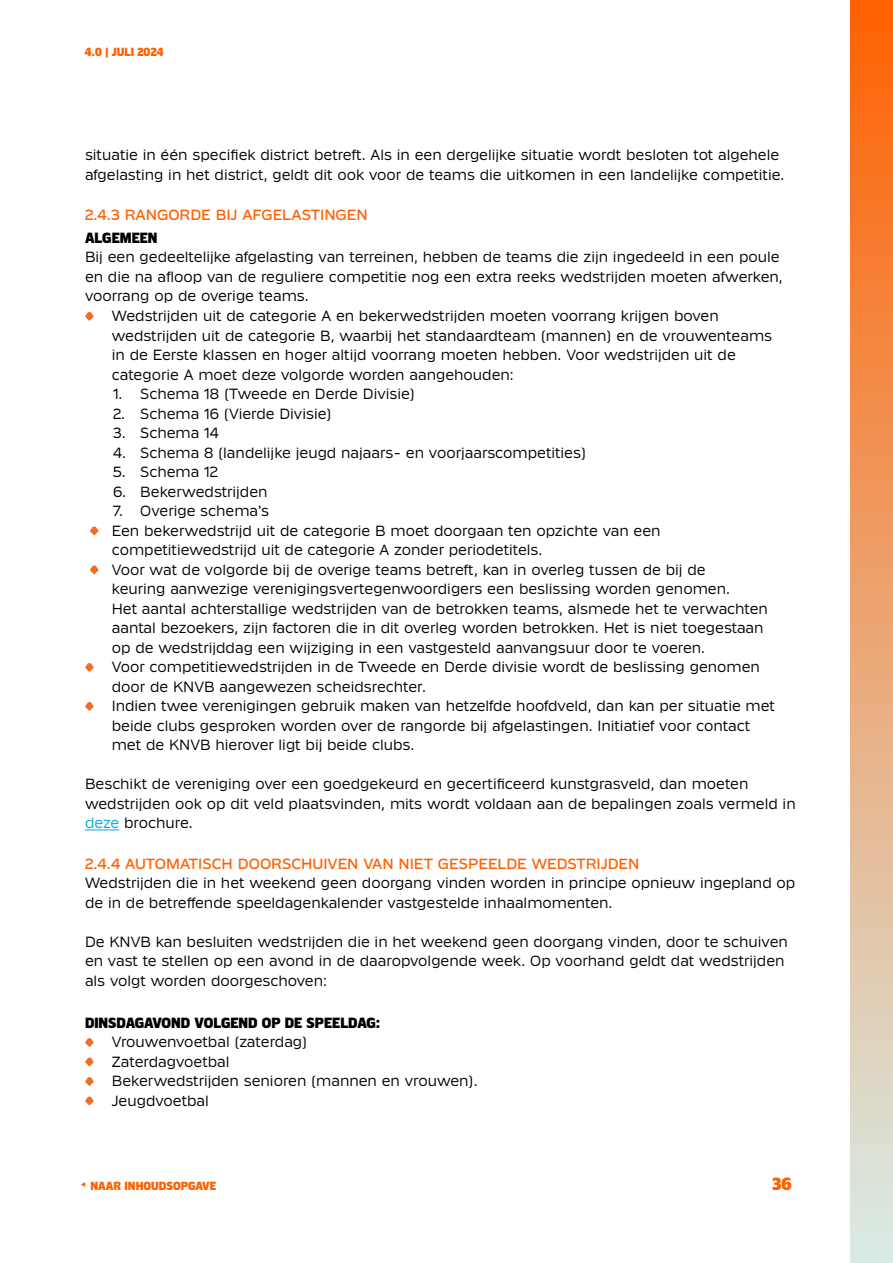
<style>
.page{position:relative;width:893px;height:1263px;background:#fff}
.page>*{position:absolute;margin:0;border:0;box-sizing:border-box;transform-origin:0 0}
.t1{font:700 18px "Klub KNVB072024";color:#ff6000}
.t2{font:15px/19.5px "Klub KNVB092024";color:#000}
.t3{font:500 15px "Klub KNVB092024";color:#ff6000}
.t4{font:700 15px "Klub KNVB072024";color:#000}
.t5{font:700 12px "Klub KNVB072024";color:#ff6000}
.s1{color:#00aadb}
</style>
<div class="page">
<svg style="left:81px;top:1182px;width:4px;height:5px"></svg>
<div style="left:850px;top:0;width:43px;height:1263px;background:linear-gradient(to bottom,#ff6101,#d8ebe6)"></div>
<hr style="left:85px;top:829px;width:34px;height:1px;background:#00aadb">
<svg style="left:85px;top:312px;width:9px;height:9px"></svg>
<svg style="left:90px;top:527px;width:9px;height:8px"></svg>
<svg style="left:90px;top:566px;width:9px;height:8px"></svg>
<svg style="left:85px;top:663px;width:9px;height:9px"></svg>
<svg style="left:85px;top:702px;width:9px;height:9px"></svg>
<svg style="left:85px;top:1038px;width:9px;height:9px"></svg>
<svg style="left:85px;top:1058px;width:9px;height:8px"></svg>
<svg style="left:85px;top:1077px;width:9px;height:9px"></svg>
<svg style="left:85px;top:1097px;width:9px;height:8px"></svg>
<p class="t5" style="left:85px;top:45px;width:80px">4.0 | JULI 2024</p>
<p class="t2" style="left:85px;top:145px;width:701px">situatie in één specifiek district betreft. Als in een dergelijke situatie wordt besloten tot algehele afgelasting in het district, geldt dit ook voor de teams die uitkomen in een landelijke competitie.</p>
<p class="t3" style="left:85px;top:207px;width:284px">2.4.3 RANGORDE BIJ AFGELASTINGEN</p>
<p class="t4" style="left:85px;top:229px;width:74px">ALGEMEEN</p>
<p class="t2" style="left:85px;top:247px;width:696px">Bij een gedeeltelijke afgelasting van terreinen, hebben de teams die zijn ingedeeld in een poule</p>
<p class="t2" style="left:85px;top:267px;width:699px">en die na afloop van de reguliere competitie nog een extra reeks wedstrijden moeten afwerken,</p>
<p class="t2" style="left:85px;top:286px;width:225px">voorrang op de overige teams.</p>
<p class="t2" style="left:112px;top:306px;width:608px">Wedstrijden uit de categorie A en bekerwedstrijden moeten voorrang krijgen boven</p>
<p class="t2" style="left:112px;top:325px;width:662px">wedstrijden uit de categorie B, waarbij het standaardteam (mannen) en de vrouwenteams</p>
<p class="t2" style="left:112px;top:345px;width:625px">in de Eerste klassen en hoger altijd voorrang moeten hebben. Voor wedstrijden uit de</p>
<p class="t2" style="left:112px;top:364px;width:403px">categorie A moet deze volgorde worden aangehouden:</p>
<p class="t2" style="left:113px;top:384px;width:303px">1. Schema 18 (Tweede en Derde Divisie)</p>
<p class="t2" style="left:113px;top:403px;width:220px">2. Schema 16 (Vierde Divisie)</p>
<p class="t2" style="left:113px;top:423px;width:107px">3. Schema 14</p>
<p class="t2" style="left:113px;top:442px;width:474px">4. Schema 8 (landelijke jeugd najaars- en voorjaarscompetities)</p>
<p class="t2" style="left:113px;top:462px;width:107px">5. Schema 12</p>
<p class="t2" style="left:113px;top:481px;width:156px">6. Bekerwedstrijden</p>
<p class="t2" style="left:112px;top:501px;width:665px">7. Overige schema’s<br>Een bekerwedstrijd uit de categorie B moet doorgaan ten opzichte van een competitiewedstrijd uit de categorie A zonder periodetitels.<br>Voor wat de volgorde bij de overige teams betreft, kan in overleg tussen de bij de<br>keuring aanwezige verenigingsvertegenwoordigers een beslissing worden genomen.<br>Het aantal achterstallige wedstrijden van de betrokken teams, alsmede het te verwachten aantal bezoekers, zijn factoren die in dit overleg worden betrokken. Het is niet toegestaan op de wedstrijddag een wijziging in een vastgesteld aanvangsuur door te voeren.<br>Voor competitiewedstrijden in de Tweede en Derde divisie wordt de beslissing genomen door de KNVB aangewezen scheidsrechter.<br>Indien twee verenigingen gebruik maken van hetzelfde hoofdveld, dan kan per situatie met beide clubs gesproken worden over de rangorde bij afgelastingen. Initiatief voor contact met de KNVB hierover ligt bij beide clubs.</p>
<p class="t2" style="left:85px;top:774px;width:712px">Beschikt de vereniging over een goedgekeurd en gecertificeerd kunstgrasveld, dan moeten wedstrijden ook op dit veld plaatsvinden, mits wordt voldaan aan de bepalingen zoals vermeld in <span class="s1">deze</span> brochure.</p>
<p class="t3" style="left:85px;top:855px;width:556px">2.4.4 AUTOMATISCH DOORSCHUIVEN VAN NIET GESPEELDE WEDSTRIJDEN</p>
<p class="t2" style="left:85px;top:873px;width:712px">Wedstrijden die in het weekend geen doorgang vinden worden in principe opnieuw ingepland op de in de betreffende speeldagenkalender vastgestelde inhaalmomenten.</p>
<p class="t2" style="left:85px;top:931px;width:704px">De KNVB kan besluiten wedstrijden die in het weekend geen doorgang vinden, door te schuiven en vast te stellen op een avond in de daaropvolgende week. Op voorhand geldt dat wedstrijden als volgt worden doorgeschoven:</p>
<p class="t4" style="left:85px;top:1014px;width:297px">DINSDAGAVOND VOLGEND OP DE SPEELDAG:</p>
<p class="t2" style="left:112px;top:1032px;width:367px">Vrouwenvoetbal (zaterdag)<br>Zaterdagvoetbal<br>Bekerwedstrijden senioren (mannen en vrouwen).<br>Jeugdvoetbal</p>
<p class="t5" style="left:91px;top:1179px;width:127px">NAAR INHOUDSOPGAVE</p>
<p class="t1" style="left:772px;top:1173px;width:21px">36</p>
</div>
